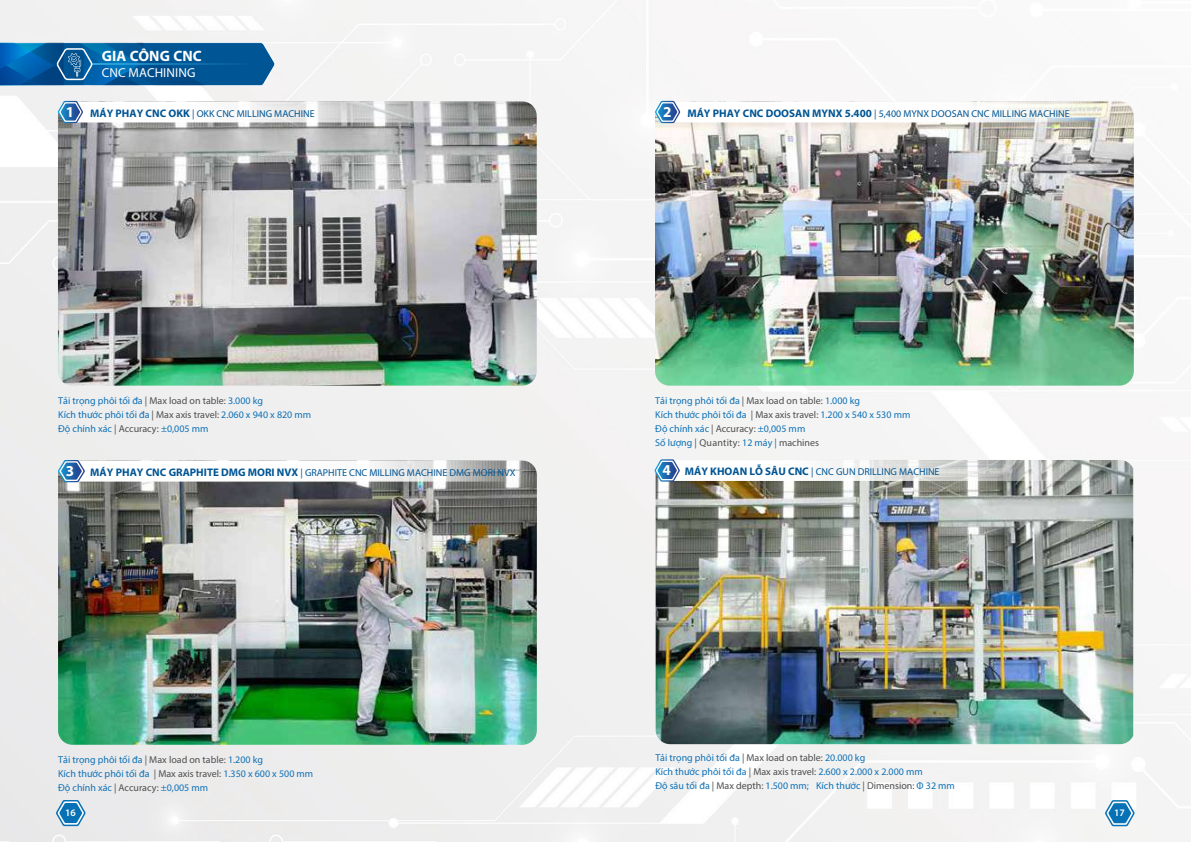
<style>
.page{position:relative;width:1191px;height:842px;background:#fff}
.page>*{position:absolute;margin:0;border:0;box-sizing:border-box;transform-origin:0 0}
.t1{font:700 15px "Myriad Pro";letter-spacing:.01em;color:#fff}
.t2{font:13px "Myriad Pro";letter-spacing:.01em;color:#fff}
.t3{font:10px/14px "Myriad Pro";color:#0f71b6}
.t4{font:10px "Myriad Pro";color:#005594}
.t5{font:600 10px "Myriad Pro";color:#fff}
.s1{font-weight:700;font-size:15.1px;color:#fff}
.s2{font-weight:700;font-size:11px}
.s3{color:#4f4e4f}
</style>
<div class="page">
<img style="left:0;top:0;width:1191px;height:842px">
<img style="left:655px;top:460px;width:478px;height:284px">
<img style="left:655px;top:101px;width:478px;height:285px">
<img style="left:58px;top:101px;width:479px;height:285px">
<svg style="left:1105px;top:800px;width:29px;height:26px"></svg>
<svg style="left:56px;top:800px;width:30px;height:26px"></svg>
<svg style="left:83px;top:102px;width:422px;height:20px"></svg>
<svg style="left:58px;top:101px;width:25px;height:22px"></svg>
<svg style="left:680px;top:102px;width:422px;height:20px"></svg>
<svg style="left:655px;top:101px;width:25px;height:22px"></svg>
<img style="left:58px;top:461px;width:479px;height:284px">
<svg style="left:85px;top:461px;width:420px;height:21px"></svg>
<svg style="left:58px;top:460px;width:27px;height:22px"></svg>
<svg style="left:680px;top:460px;width:421px;height:21px"></svg>
<svg style="left:654px;top:459px;width:26px;height:23px"></svg>
<svg style="left:0;top:43px;width:276px;height:43px;background:#0f63a1"></svg>
<h1 class="t1" style="left:102px;top:46px;width:102px">GIA CÔNG CNC</h1>
<h2 class="t2" style="left:102px;top:65px;width:95px">CNC MACHINING</h2>
<p class="t4" style="left:66px;top:107px;width:250px"><span class="s1">1</span> <span class="s2">MÁY PHAY CNC OKK</span> | OKK CNC MILLING MACHINE</p>
<p class="t3" style="left:58px;top:393px;width:254px">Tải trọng phôi tối đa <span class="s3">| Max load on table:</span> 3.000 kg<br>Kích thước phôi tối đa <span class="s3">| Max axis travel:</span> 2.060 x 940 x 820 mm<br>Độ chính xác <span class="s3">| Accuracy:</span> ±0,005 mm</p>
<p class="t4" style="left:663px;top:107px;width:408px"><span class="s1">2</span> <span class="s2">MÁY PHAY CNC DOOSAN MYNX 5.400</span> | 5,400 MYNX DOOSAN CNC MILLING MACHINE</p>
<p class="t3" style="left:655px;top:393px;width:256px">Tải trọng phôi tối đa <span class="s3">| Max load on table:</span> 1.000 kg<br>Kích thước phôi tối đa <span class="s3">| Max axis travel:</span> 1.200 x 540 x 530 mm Độ chính xác <span class="s3">| Accuracy:</span> ±0,005 mm<br>Số lượng <span class="s3">| Quantity:</span> 12 máy | <span class="s3">machines</span></p>
<p class="t4" style="left:66px;top:466px;width:451px"><span class="s1">3</span> <span class="s2">MÁY PHAY CNC GRAPHITE DMG MORI NVX</span> | GRAPHITE CNC MILLING MACHINE DMG MORI NVX</p>
<p class="t4" style="left:662px;top:466px;width:278px"><span class="s1">4</span> <span class="s2">MÁY KHOAN LỖ SÂU CNC</span> | CNC GUN DRILLING MACHINE</p>
<p class="t3" style="left:58px;top:752px;width:256px">Tải trọng phôi tối đa <span class="s3">| Max load on table:</span> 1.200 kg<br>Kích thước phôi tối đa <span class="s3">| Max axis travel:</span> 1.350 x 600 x 500 mm<br>Độ chính xác <span class="s3">| Accuracy:</span> ±0,005 mm</p>
<p class="t3" style="left:655px;top:750px;width:301px">Tải trọng phôi tối đa <span class="s3">| Max load on table:</span> 20.000 kg<br>Kích thước phôi tối đa <span class="s3">| Max axis travel:</span> 2.600 x 2.000 x 2.000 mm<br>Độ sâu tối đa <span class="s3">| Max depth:</span> 1.500 mm; Kích thước <span class="s3">| Dimension:</span> Φ 32 mm</p>
<p class="t5" style="left:65px;top:806px;width:12px">16</p>
<p class="t5" style="left:1114px;top:807px;width:12px">17</p>
</div>
